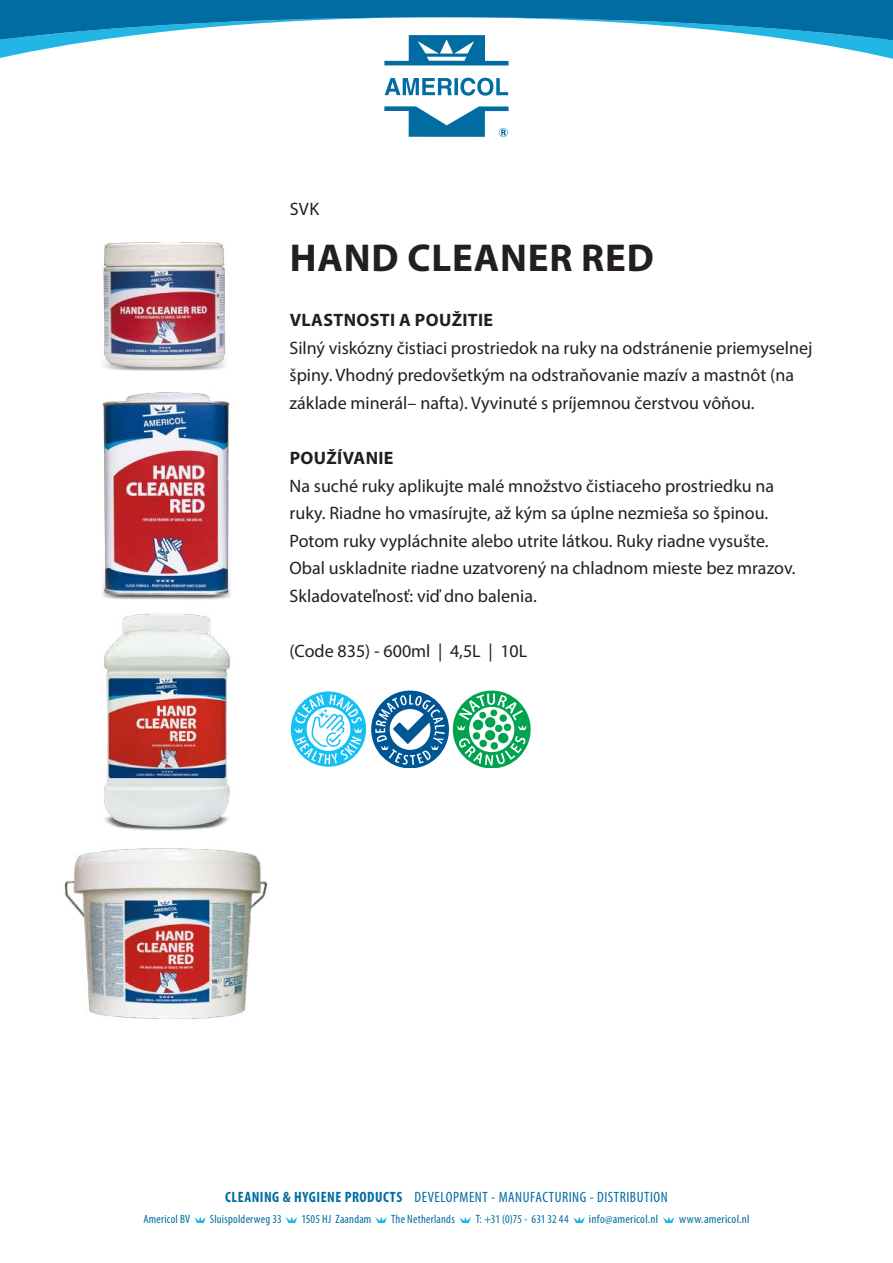
<style>
.page{position:relative;width:893px;height:1263px;background:#fff}
.page>*{position:absolute;margin:0;border:0;box-sizing:border-box;transform-origin:0 0}
.t1{font:700 39px "Myriad Pro";letter-spacing:.02em;color:#231f20}
.t2{font:18px/27.6px "Myriad Pro";color:#231f20}
.t3{font:700 18px "Myriad Pro";letter-spacing:.02em;color:#231f20}
.t4{font:condensed 15px "Myriad Pro";letter-spacing:.035em;color:#006ca2}
.t5{font:condensed 12px "Myriad Pro";letter-spacing:.02em;color:#006ca2}
.t6{font:condensed 12px "Myriad Pro";letter-spacing:.02em;color:#006ca2;scale:1.04 1}
.t7{font:condensed 12px "Myriad Pro";color:#006ca2}
.s1{font-weight:700}
</style>
<div class="page">
<svg style="left:0;top:0;width:893px;height:137px"></svg>
<svg style="left:194px;top:1216px;width:12px;height:7px"></svg>
<svg style="left:286px;top:1216px;width:11px;height:7px"></svg>
<svg style="left:375px;top:1216px;width:12px;height:7px"></svg>
<svg style="left:459px;top:1216px;width:12px;height:7px"></svg>
<svg style="left:573px;top:1216px;width:12px;height:7px"></svg>
<svg style="left:663px;top:1216px;width:11px;height:7px"></svg>
<img style="left:104px;top:613px;width:126px;height:187px">
<svg style="left:291px;top:690px;width:240px;height:77px"></svg>
<img style="left:102px;top:392px;width:129px;height:208px">
<img style="left:64px;top:800px;width:204px;height:219px">
<img style="left:102px;top:242px;width:126px;height:129px">
<p class="t2" style="left:290px;top:195px;width:31px">SVK</p>
<h1 class="t1" style="left:290px;top:232px;width:365px">HAND CLEANER RED</h1>
<p class="t3" style="left:290px;top:308px;width:205px">VLASTNOSTI A POUŽITIE</p>
<p class="t2" style="left:290px;top:333px;width:524px">Silný viskózny čistiaci prostriedok na ruky na odstránenie priemyselnej špiny. Vhodný predovšetkým na odstraňovanie mazív a mastnôt (na základe minerál– nafta). Vyvinuté s príjemnou čerstvou vôňou.</p>
<p class="t3" style="left:290px;top:446px;width:105px">POUŽÍVANIE</p>
<p class="t2" style="left:290px;top:471px;width:508px">Na suché ruky aplikujte malé množstvo čistiaceho prostriedku na ruky. Riadne ho vmasírujte, až kým sa úplne nezmieša so špinou.<br>Potom ruky vypláchnite alebo utrite látkou. Ruky riadne vysušte.<br>Obal uskladnite riadne uzatvorený na chladnom mieste bez mrazov.<br>Skladovateľnosť: viď dno balenia.</p>
<p class="t2" style="left:290px;top:637px;width:239px">(Code 835) - 600ml | 4,5L | 10L</p>
<p class="t4" style="left:225px;top:1188px;width:444px"><span class="s1">CLEANING &amp; HYGIENE PRODUCTS</span> DEVELOPMENT - MANUFACTURING - DISTRIBUTION</p>
<p class="t5" style="left:143px;top:1212px;width:48px">Americol BV</p>
<p class="t5" style="left:210px;top:1212px;width:73px">Sluispolderweg 33</p>
<p class="t5" style="left:301px;top:1212px;width:72px">1505 HJ Zaandam</p>
<p class="t5" style="left:391px;top:1212px;width:65px">The Netherlands</p>
<p class="t7" style="left:476px;top:1212px;width:94px">T: +31 (0)75 - 631 32 44</p>
<p class="t6" style="left:589px;top:1212px;width:68px">info@americol.nl</p>
<p class="t6" style="left:679px;top:1212px;width:69px">www.americol.nl</p>
</div>
